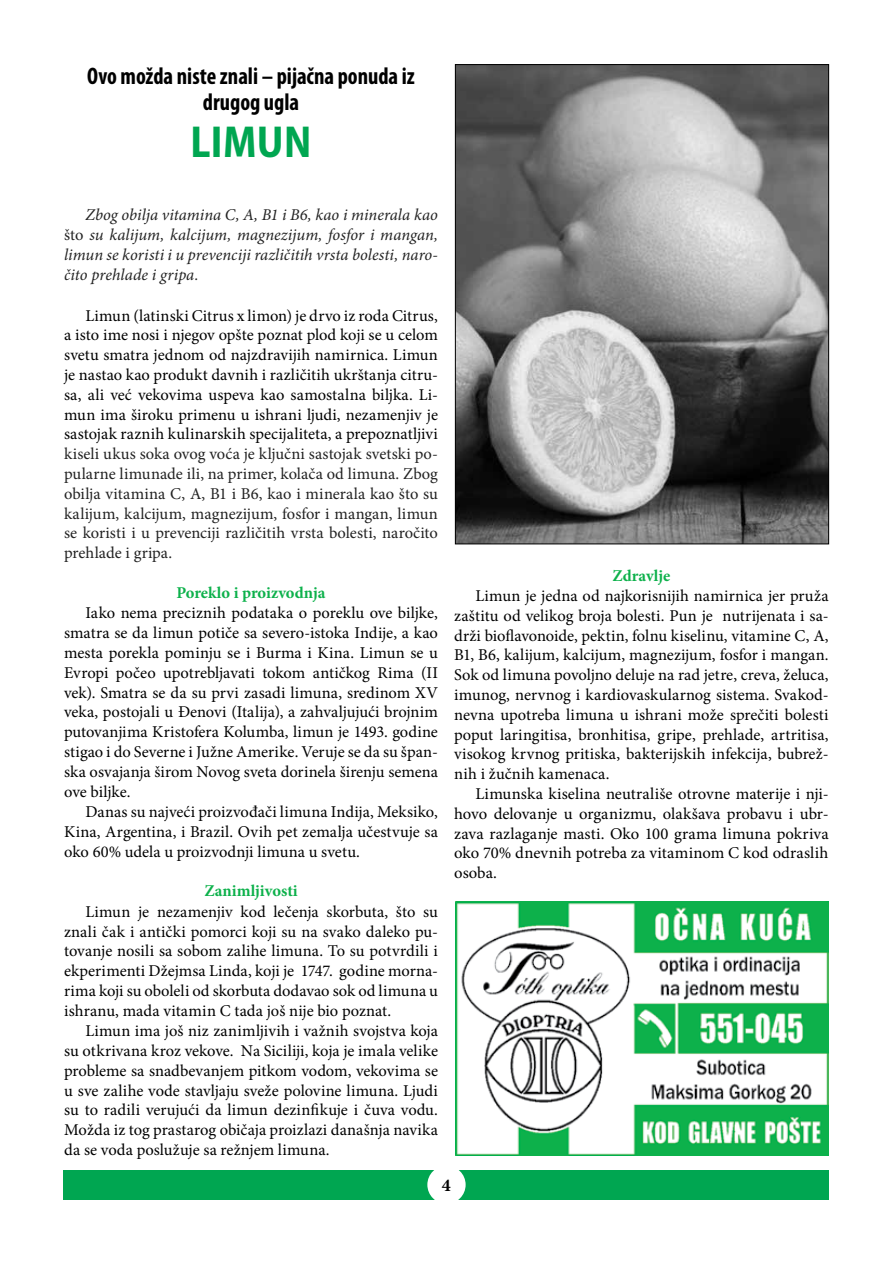
<style>
.page{position:relative;width:893px;height:1263px;background:#fff}
.page>*{position:absolute;margin:0;border:0;box-sizing:border-box;transform-origin:0 0}
.t1{font:700 semi-condensed 45px "Myriad Pro";letter-spacing:.01em;color:#00a651;scale:.95 1}
.t2{font:700 condensed 24px/25.8px "Myriad Pro";color:#000;text-align:center;scale:.95 1}
.t3{font:700 18px "Minion Pro";color:#000}
.t4{font:16.5px/19.8px "Minion Pro";color:#000;text-align:justify}
.t5{font:16.5px/19.8px "Minion Pro";letter-spacing:.005em;color:#222;text-align:justify}
.t6{font:italic 16.5px/19.8px "Minion Pro";color:#222;text-align:justify}
.t7{font:700 16.5px "Minion Pro";color:#0db14b}
.s1{font-style:normal}
</style>
<div class="page">
<div style="left:64px;top:1170px;width:765px;height:29px;background:#00a651"></div>
<div style="left:427px;top:1165px;width:39px;height:39px;background:#fff;border-radius:50%"></div>
<img style="left:457px;top:66px;width:370px;height:476px">
<img style="left:455px;top:902px;width:374px;height:253px">
<h2 class="t2" style="left:87px;top:63px;width:346px">Ovo možda niste znali – pijačna ponuda iz drugog ugla</h2>
<h1 class="t1" style="left:191px;top:116px;width:129px">LIMUN</h1>
<p class="t6" style="left:64px;top:205px;width:375px;text-indent:21px">Zbog obilja vitamina C, A, B1 i B6, kao i minerala kao <span class="s1">što</span> su kalijum, kalcijum, magnezijum, fosfor i mangan, limun se koristi i u prevenciji različitih vrsta bolesti, naro&shy;čito prehlade i gripa.</p>
<p class="t4" style="left:64px;top:305px;width:375px;text-indent:21px">Limun (latinski Citrus x limon) je drvo iz roda Citrus, a isto ime nosi i njegov opšte poznat plod koji se u celom svetu smatra jednom od najzdravijih namirnica. Limun je nastao kao produkt davnih i različitih ukrštanja citru&shy;sa, ali već vekovima uspeva kao samostalna biljka. Li&shy;mun ima široku primenu u ishrani ljudi, nezamenjiv je sastojak raznih kulinarskih specijaliteta, a prepoznatljivi</p>
<p class="t5" style="left:64px;top:444px;width:375px">kiseli ukus soka ovog voća je ključni sastojak svetski po&shy;pularne limunade ili, na primer, kolača od limuna. Zbog obilja vitamina C, A, B1 i B6, kao i minerala kao što su kalijum, kalcijum, magnezijum, fosfor i mangan, limun se koristi i u prevenciji različitih vrsta bolesti, naročito prehlade i gripa.</p>
<p class="t7" style="left:177px;top:581px;width:150px">Poreklo i proizvodnja</p>
<p class="t4" style="left:64px;top:603px;width:375px;text-indent:21px">Iako nema preciznih podataka o poreklu ove biljke, smatra se da limun potiče sa severo-istoka Indije, a kao mesta porekla pominju se i Burma i Kina. Limun se u Evropi počeo upotrebljavati tokom antičkog Rima (II vek). Smatra se da su prvi zasadi limuna, sredinom XV veka, postojali u Đenovi (Italija), a zahvaljujući brojnim putovanjima Kristofera Kolumba, limun je 1493. godine stigao i do Severne i Južne Amerike. Veruje se da su špan&shy;ska osvajanja širom Novog sveta dorinela širenju semena ove biljke.</p>
<p class="t4" style="left:64px;top:802px;width:375px;text-indent:21px">Danas su najveći proizvođači limuna Indija, Meksiko, Kina, Argentina, i Brazil. Ovih pet zemalja učestvuje sa oko 60% udela u proizvodnji limuna u svetu.</p>
<p class="t7" style="left:204px;top:879px;width:95px">Zanimljivosti</p>
<p class="t4" style="left:64px;top:902px;width:375px;text-indent:21px">Limun je nezamenjiv kod lečenja skorbuta, što su znali čak i antički pomorci koji su na svako daleko pu&shy;tovanje nosili sa sobom zalihe limuna. To su potvrdili i ekperimenti Džejmsa Linda, koji je 1747. godine morna&shy;rima koji su oboleli od skorbuta dodavao sok od limuna u ishranu, mada vitamin C tada još nije bio poznat.</p>
<p class="t4" style="left:64px;top:1021px;width:375px;text-indent:21px">Limun ima još niz zanimljivih i važnih svojstva koja su otkrivana kroz vekove. Na Siciliji, koja je imala velike probleme sa snadbevanjem pitkom vodom, vekovima se u sve zalihe vode stavljaju sveže polovine limuna. Ljudi su to radili verujući da limun dezinfikuje i čuva vodu.<br>Možda iz tog prastarog običaja proizlazi današnja navika da se voda poslužuje sa režnjem limuna.</p>
<p class="t7" style="left:612px;top:564px;width:59px">Zdravlje</p>
<p class="t4" style="left:454px;top:586px;width:376px;text-indent:21px">Limun je jedna od najkorisnijih namirnica jer pruža zaštitu od velikog broja bolesti. Pun je nutrijenata i sa&shy;drži bioflavonoide, pektin, folnu kiselinu, vitamine C, A, B1, B6, kalijum, kalcijum, magnezijum, fosfor i mangan.<br>Sok od limuna povoljno deluje na rad jetre, creva, želuca, imunog, nervnog i kardiovaskularnog sistema. Svakod&shy;nevna upotreba limuna u ishrani može sprečiti bolesti poput laringitisa, bronhitisa, gripe, prehlade, artritisa, visokog krvnog pritiska, bakterijskih infekcija, bubrež&shy;nih i žučnih kamenaca.</p>
<p class="t4" style="left:454px;top:784px;width:376px;text-indent:21px">Limunska kiselina neutrališe otrovne materije i nji&shy;hovo delovanje u organizmu, olakšava probavu i ubr&shy;zava razlaganje masti. Oko 100 grama limuna pokriva oko 70% dnevnih potreba za vitaminom C kod odraslih osoba.</p>
<p class="t3" style="left:442px;top:1173px;width:10px">4</p>
</div>
